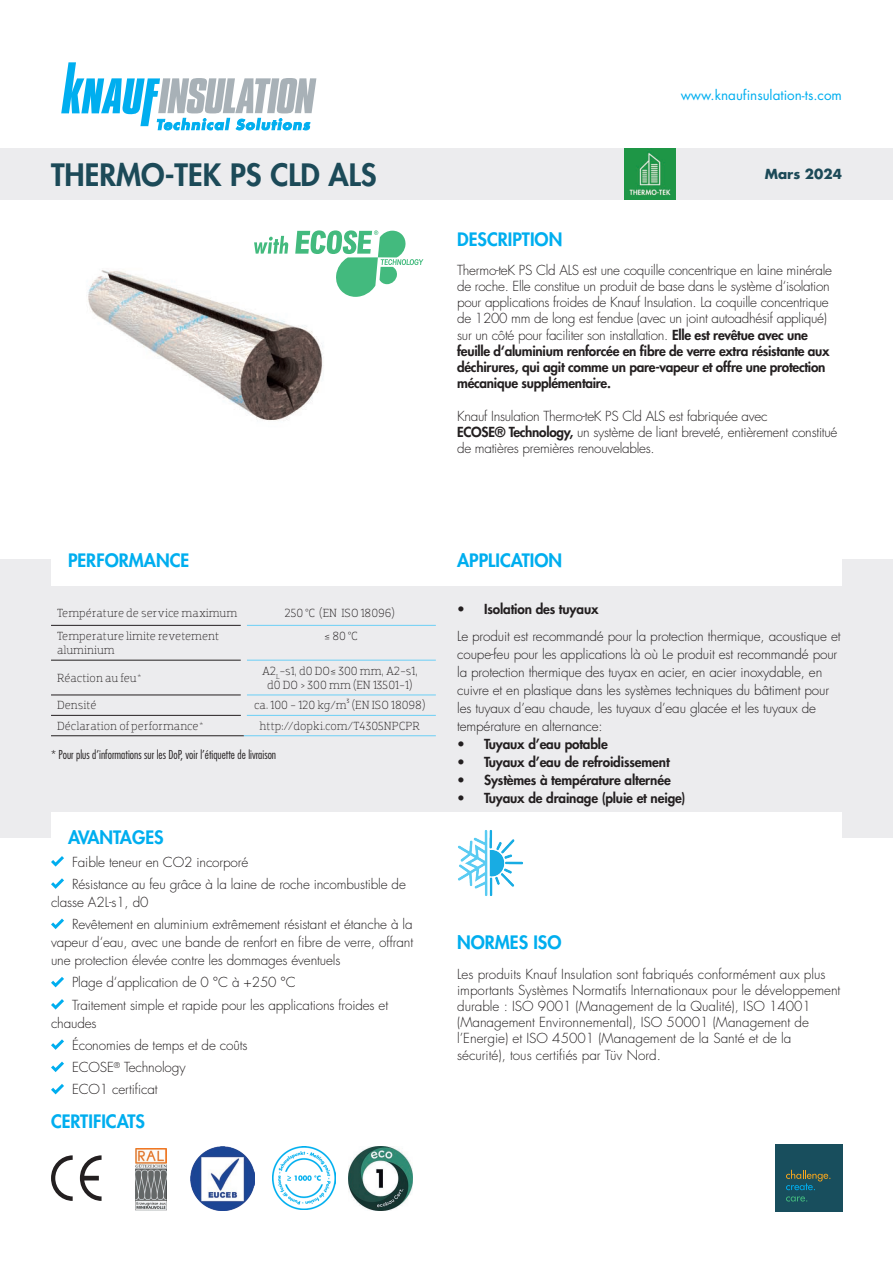
<style>
.page{position:relative;width:893px;height:1263px;background:#fff}
.page>*{position:absolute;margin:0;border:0;box-sizing:border-box;transform-origin:0 0}
.t1{font:800 30px "Futura Std";color:#1c4a58}
.t2{font:800 18px "Futura Std";color:#00aeef}
.t3{font:300 13.5px/16.2px "Futura Std";letter-spacing:-.01em;color:#231f20}
.t4{font:800 13.5px "Futura Std";letter-spacing:-.01em;color:#231f20}
.t5{font:13.5px "Futura Std";color:#00aeef}
.t6{font:700 13.5px "Futura Std";color:#1c4a58}
.t7{font:300 12px/14.4px "Dobra Slab";color:#231f20}
.t8{font:300 condensed 12px "Futura Std";color:#231f20}
.s1{font-weight:800}
</style>
<div class="page">
<div style="left:0;top:559px;width:893px;height:279px;background:#ececee"></div>
<div style="left:51px;top:534px;width:791px;height:51px;background:#fff"></div>
<div style="left:51px;top:812px;width:791px;height:51px;background:#fff"></div>
<svg style="left:61px;top:62px;width:255px;height:68px"></svg>
<hr style="left:51px;top:625px;width:190px;height:1px;background:#231f20">
<hr style="left:51px;top:660px;width:190px;height:1px;background:#231f20">
<hr style="left:51px;top:695px;width:190px;height:1px;background:#231f20">
<hr style="left:247px;top:625px;width:189px;height:1px;background:#6bcff6">
<hr style="left:247px;top:660px;width:189px;height:1px;background:#6bcff6">
<hr style="left:247px;top:695px;width:189px;height:1px;background:#6bcff6">
<hr style="left:51px;top:715px;width:190px;height:1px;background:#231f20">
<hr style="left:51px;top:735px;width:193px;height:1px;background:#231f20">
<hr style="left:247px;top:715px;width:189px;height:1px;background:#6bcff6">
<hr style="left:244px;top:735px;width:192px;height:1px;background:#6bcff6">
<svg style="left:51px;top:856px;width:13px;height:10px"></svg>
<svg style="left:51px;top:878px;width:13px;height:11px"></svg>
<svg style="left:51px;top:918px;width:13px;height:11px"></svg>
<svg style="left:51px;top:977px;width:13px;height:10px"></svg>
<svg style="left:51px;top:999px;width:13px;height:11px"></svg>
<svg style="left:51px;top:1039px;width:13px;height:11px"></svg>
<svg style="left:51px;top:1061px;width:13px;height:11px"></svg>
<svg style="left:51px;top:1084px;width:13px;height:10px"></svg>
<div style="left:775px;top:1144px;width:68px;height:68px;background:#184e5d"></div>
<svg style="left:786px;top:1170px;width:44px;height:20px"></svg>
<svg style="left:786px;top:1196px;width:21px;height:5px"></svg>
<div style="left:0;top:149px;width:893px;height:51px;background:#ececee"></div>
<img style="left:624px;top:149px;width:51px;height:51px">
<img style="left:191px;top:1146px;width:64px;height:64px">
<img style="left:272px;top:1146px;width:64px;height:64px">
<svg style="left:51px;top:1155px;width:22px;height:46px"></svg>
<svg style="left:80px;top:1155px;width:22px;height:46px"></svg>
<img style="left:135px;top:1148px;width:31px;height:62px">
<img style="left:458px;top:830px;width:65px;height:66px">
<img style="left:88px;top:235px;width:235px;height:186px">
<svg style="left:254px;top:236px;width:34px;height:18px"></svg>
<svg style="left:295px;top:230px;width:128px;height:67px"></svg>
<img style="left:348px;top:1146px;width:64px;height:64px">
<p class="t5" style="left:681px;top:86px;width:163px">www.knaufinsulation-ts.com</p>
<h1 class="t1" style="left:51px;top:156px;width:327px">THERMO-TEK PS CLD ALS</h1>
<p class="t6" style="left:765px;top:165px;width:79px">Mars 2024</p>
<h2 class="t2" style="left:457px;top:228px;width:107px">DESCRIPTION</h2>
<p class="t3" style="left:457px;top:262px;width:376px">Thermo-teK PS Cld ALS est une coquille concentrique en laine minérale de roche. Elle constitue un produit de base dans le système d‘isolation pour applications froides de Knauf Insulation. La coquille concentrique de 1200 mm de long est fendue (avec un joint autoadhésif appliqué) sur un côté pour faciliter son installation. <span class="s1">Elle est revêtue avec une feuille d‘aluminium renforcée en fibre de verre extra résistante aux déchirures, qui agit comme un pare-vapeur et offre une protection mécanique supplémentaire.</span></p>
<p class="t3" style="left:457px;top:408px;width:382px">Knauf Insulation Thermo-teK PS Cld ALS est fabriquée avec<br><span class="s1">ECOSE® Technology,</span> un système de liant breveté, entièrement constitué de matières premières renouvelables.</p>
<h2 class="t2" style="left:68px;top:549px;width:123px">PERFORMANCE</h2>
<p class="t7" style="left:57px;top:606px;width:182px">Température de service maximum</p>
<p class="t7" style="left:285px;top:606px;width:112px">250 °C (EN ISO 18096)</p>
<p class="t7" style="left:57px;top:628px;width:163px">Temperature limite revetement aluminium</p>
<p class="t7" style="left:324px;top:628px;width:35px">≤ 80 °C</p>
<p class="t7" style="left:57px;top:670px;width:86px">Réaction au feu*</p>
<p class="t7" style="left:262px;top:663px;width:157px;text-align:center">A2<sub>L</sub>-s1, d0 DO≤ 300 mm, A2-s1, d0 DO &gt; 300 mm (EN 13501-1)</p>
<p class="t7" style="left:57px;top:698px;width:41px">Densité</p>
<p class="t7" style="left:254px;top:698px;width:173px">ca. 100 - 120 kg/m³ (EN ISO 18098)</p>
<p class="t7" style="left:57px;top:718px;width:148px">Déclaration of performance*</p>
<p class="t7" style="left:259px;top:718px;width:162px">http://dopki.com/T4305NPCPR</p>
<p class="t8" style="left:51px;top:747px;width:227px">* Pour plus d’informations sur les DoP, voir l’étiquette de livraison</p>
<h2 class="t2" style="left:68px;top:826px;width:97px">AVANTAGES</h2>
<p class="t3" style="left:72px;top:851px;width:335px;line-height:22.2px">Faible teneur en CO2 incorporé<br>Résistance au feu grâce à la laine de roche incombustible de</p>
<p class="t3" style="left:72px;top:891px;width:342px;line-height:22.2px;text-indent:-21px">classe A2L-s1, d0<br>Revêtement en aluminium extrêmement résistant et étanche à la</p>
<p class="t3" style="left:51px;top:933px;width:364px;line-height:18px">vapeur d‘eau, avec une bande de renfort en fibre de verre, offrant une protection élevée contre les dommages éventuels</p>
<p class="t3" style="left:72px;top:972px;width:318px;line-height:22.2px">Plage d‘application de 0 °C à +250 °C<br>Traitement simple et rapide pour les applications froides et</p>
<p class="t3" style="left:72px;top:1012px;width:177px;line-height:22.2px;text-indent:-21px">chaudes<br>Économies de temps et de coûts<br>ECOSE<sup>®</sup> Technology<br>ECO1 certificat</p>
<h2 class="t2" style="left:51px;top:1109px;width:96px">CERTIFICATS</h2>
<h2 class="t2" style="left:457px;top:549px;width:106px">APPLICATION</h2>
<p class="t4" style="left:457px;top:601px;width:143px">• Isolation des tuyaux</p>
<p class="t3" style="left:457px;top:628px;width:385px;line-height:18px">Le produit est recommandé pour la protection thermique, acoustique et coupe-feu pour les applications là où Le produit est recommandé pour la protection thermique des tuyax en acier, en acier inoxydable, en cuivre et en plastique dans les systèmes techniques du bâtiment pour les tuyaux d’eau chaude, les tuyaux d’eau glacée et les tuyaux de température en alternance:</p>
<p class="t4" style="left:457px;top:736px;width:152px">• Tuyaux d’eau potable</p>
<p class="t4" style="left:457px;top:754px;width:214px">• Tuyaux d’eau de refroidissement</p>
<p class="t4" style="left:457px;top:772px;width:215px">• Systèmes à température alternée</p>
<p class="t4" style="left:457px;top:790px;width:230px">• Tuyaux de drainage (pluie et neige)</p>
<h2 class="t2" style="left:457px;top:931px;width:106px">NORMES ISO</h2>
<p class="t3" style="left:457px;top:966px;width:385px">Les produits Knauf Insulation sont fabriqués conformément aux plus importants Systèmes Normatifs Internationaux pour le développement durable : ISO 9001 (Management de la Qualité), ISO 14001 (Management Environnemental), ISO 50001 (Management de l’Energie) et ISO 45001 (Management de la Santé et de la sécurité), tous certifiés par Tüv Nord.</p>
</div>
